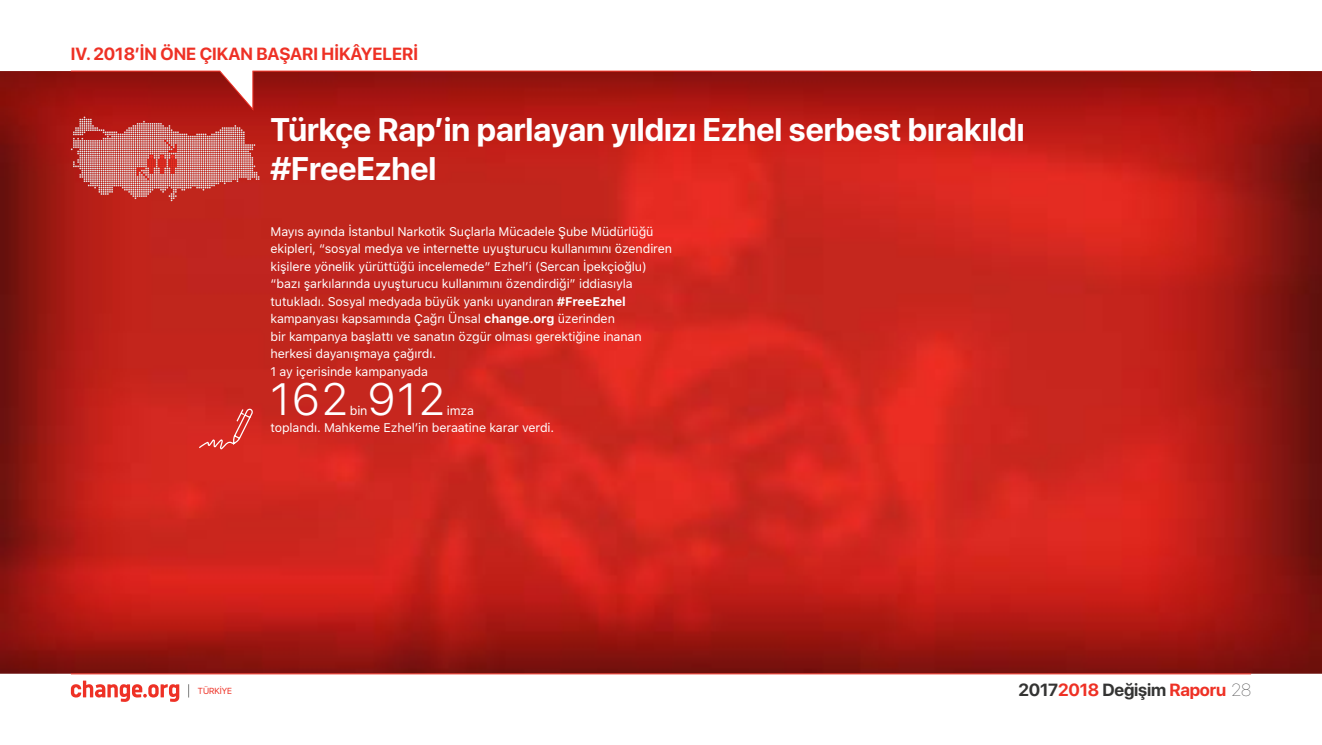
<style>
.page{position:relative;width:1322px;height:745px;background:#fff}
.page>*{position:absolute;margin:0;border:0;box-sizing:border-box;transform-origin:0 0}
.t1{font:300 45px "SF Pro Text";letter-spacing:.03em;color:#fff}
.t2{font:700 32.5px/39px "SF Pro Display";color:#fff}
.t3{font:700 17.5px "SF Pro Display";color:#ee3125}
.t4{font:700 17.5px "SF Pro Display";letter-spacing:-.01em;color:#343433}
.t5{font:12.5px/17.5px "SF Pro Text";letter-spacing:-.01em;color:#fff}
.t6{font:8.75px "SF Pro Display";color:#ee3125}
.s1{font-weight:700}
.s2{color:#ee3125}
.s3{font-weight:200;color:#414142}
</style>
<div class="page">
<img style="left:0;top:71px;width:1322px;height:602px">
<hr style="left:71px;top:673px;width:1180px;height:1px;background:#ee3125">
<svg style="left:71px;top:680px;width:108px;height:21px"></svg>
<svg style="left:188px;top:684px;width:1px;height:13px"></svg>
<svg style="left:71px;top:71px;width:1180px;height:39px;background:#9e1612"></svg>
<svg style="left:197px;top:407px;width:56px;height:90px;background:#d63129"></svg>
<svg style="left:71px;top:116px;width:188px;height:85px;background:#c85a55"></svg>
<h3 class="t3" style="left:71px;top:41px;width:349px">IV. 2018’İN ÖNE ÇIKAN BAŞARI HİKÂYELERİ</h3>
<h2 class="t2" style="left:270px;top:109px;width:755px">Türkçe Rap’in parlayan yıldızı Ezhel serbest bırakıldı #FreeEzhel</h2>
<p class="t5" style="left:270px;top:222px;width:403px">Mayıs ayında İstanbul Narkotik Suçlarla Mücadele Şube Müdürlüğü ekipleri, “sosyal medya ve internette uyuşturucu kullanımını özendiren kişilere yönelik yürüttüğü incelemede” Ezhel’i (Sercan İpekçioğlu) “bazı şarkılarında uyuşturucu kullanımını özendirdiği” iddiasıyla tutukladı. Sosyal medyada büyük yankı uyandıran <span class="s1">#FreeEzhel </span>kampanyası kapsamında Çağrı Ünsal <span class="s1">change.org</span> üzerinden<br>bir kampanya başlattı ve sanatın özgür olması gerektiğine inanan herkesi dayanışmaya çağırdı.<br>1 ay içerisinde kampanyada</p>
<h1 class="t1" style="left:270px;top:366px;width:176px">162 912</h1>
<p class="t5" style="left:270px;top:400px;width:285px;text-indent:176px">imza<br>toplandı. Mahkeme Ezhel’in beraatine karar verdi.</p>
<p class="t5" style="left:350px;top:400px;width:19px">bin</p>
<p class="t6" style="left:198px;top:684px;width:35px">TÜRKİYE</p>
<h3 class="t4" style="left:1018px;top:677px;width:234px">2017<span class="s2">2018</span> Değişim <span class="s2">Raporu</span> <span class="s3">28</span></h3>
</div>
